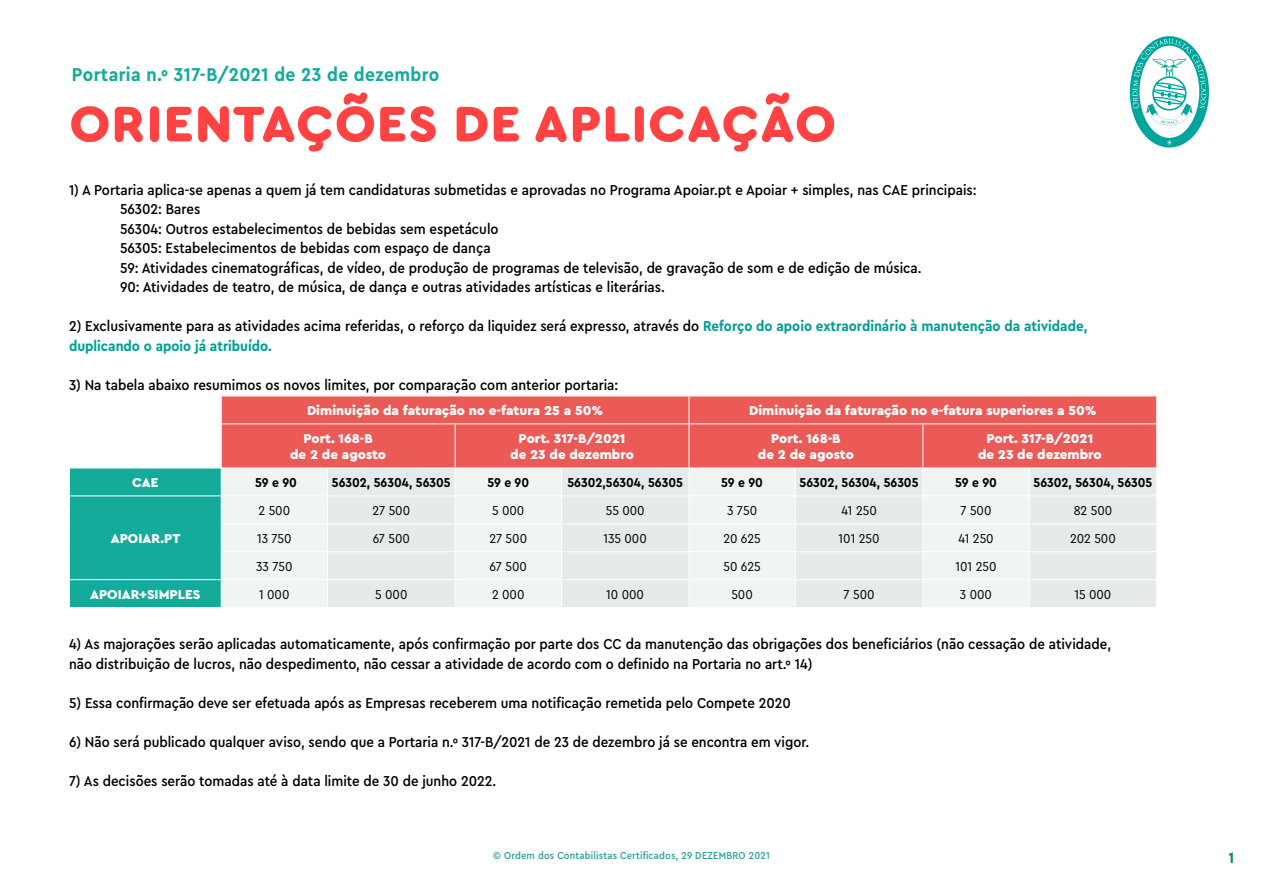
<style>
.page{position:relative;width:1263px;height:893px;background:#fff}
.page>*{position:absolute;margin:0;border:0;box-sizing:border-box;transform-origin:0 0}
.t1{font:900 52.5px "Cera Round Pro";letter-spacing:.02em;color:#ff4242}
.t2{font:700 19.5px "Cera Compact Pro";letter-spacing:.02em;color:#15ab9a}
.t3{font:700 16.5px "Telefon";color:#168980}
.t4{font:500 15px/19.5px "Cera Compact Pro";color:#000}
.t5{font:900 13.5px/16.2px "Cera Pro";color:#fff;text-align:center}
.t6{font:13.5px "Cera Compact Pro";color:#000}
.t7{font:700 13.5px "Cera Compact Pro";color:#000}
.t8{font:500 10.5px "Cera Compact Pro";letter-spacing:.02em;color:#168f86}
.s1{font-weight:700;color:#009e94}
</style>
<div class="page">
<div style="left:222px;top:397px;width:934px;height:71px;background:#ec5a57"></div>
<div style="left:222px;top:469px;width:105px;height:138px;background:#f0f4f3"></div>
<svg style="left:328px;top:469px;width:828px;height:138px;fill:#e5ebea"></svg>
<hr style="left:221px;top:423px;width:107px;height:1px;background:#fff">
<hr style="left:328px;top:423px;width:127px;height:1px;background:#fff">
<hr style="left:689px;top:423px;width:106px;height:1px;background:#fff">
<hr style="left:795px;top:423px;width:128px;height:1px;background:#fff">
<hr style="left:923px;top:423px;width:106px;height:1px;background:#fff">
<hr style="left:1029px;top:423px;width:128px;height:1px;background:#fff">
<svg style="left:221px;top:396px;width:1px;height:27px"></svg>
<svg style="left:689px;top:396px;width:1px;height:27px"></svg>
<hr style="left:689px;top:424px;width:1px;height:44px;background:#fff">
<svg style="left:1156px;top:396px;width:1px;height:27px"></svg>
<hr style="left:455px;top:424px;width:1px;height:44px;background:#fff">
<hr style="left:922px;top:424px;width:1px;height:44px;background:#fff">
<hr style="left:221px;top:495px;width:107px;height:1px;background:#fff">
<hr style="left:328px;top:495px;width:127px;height:1px;background:#fff">
<hr style="left:455px;top:495px;width:106px;height:1px;background:#fff">
<hr style="left:561px;top:495px;width:128px;height:1px;background:#fff">
<hr style="left:689px;top:495px;width:106px;height:1px;background:#fff">
<hr style="left:795px;top:495px;width:128px;height:1px;background:#fff">
<hr style="left:923px;top:495px;width:106px;height:1px;background:#fff">
<hr style="left:1029px;top:495px;width:128px;height:1px;background:#fff">
<div style="left:69px;top:468px;width:152px;height:139px;background:#15ab9a"></div>
<svg style="left:455px;top:469px;width:1px;height:138px"></svg>
<svg style="left:561px;top:469px;width:1px;height:138px"></svg>
<svg style="left:689px;top:469px;width:1px;height:138px"></svg>
<svg style="left:795px;top:469px;width:1px;height:138px"></svg>
<svg style="left:922px;top:469px;width:1px;height:138px"></svg>
<svg style="left:1029px;top:469px;width:1px;height:138px"></svg>
<hr style="left:455px;top:423px;width:106px;height:1px;background:#fff">
<hr style="left:561px;top:423px;width:128px;height:1px;background:#fff">
<hr style="left:69px;top:495px;width:152px;height:1px;background:#fff">
<hr style="left:221px;top:523px;width:107px;height:1px;background:#fff">
<hr style="left:328px;top:523px;width:127px;height:1px;background:#fff">
<hr style="left:455px;top:523px;width:106px;height:1px;background:#fff">
<hr style="left:561px;top:523px;width:128px;height:1px;background:#fff">
<hr style="left:689px;top:523px;width:106px;height:1px;background:#fff">
<hr style="left:795px;top:523px;width:128px;height:1px;background:#fff">
<hr style="left:923px;top:523px;width:106px;height:1px;background:#fff">
<hr style="left:1029px;top:523px;width:128px;height:1px;background:#fff">
<hr style="left:221px;top:551px;width:107px;height:1px;background:#fff">
<hr style="left:328px;top:551px;width:127px;height:1px;background:#fff">
<hr style="left:455px;top:551px;width:106px;height:1px;background:#fff">
<hr style="left:561px;top:551px;width:128px;height:1px;background:#fff">
<hr style="left:689px;top:551px;width:106px;height:1px;background:#fff">
<hr style="left:795px;top:551px;width:128px;height:1px;background:#fff">
<hr style="left:923px;top:551px;width:106px;height:1px;background:#fff">
<hr style="left:1029px;top:551px;width:128px;height:1px;background:#fff">
<hr style="left:69px;top:579px;width:152px;height:1px;background:#fff">
<hr style="left:221px;top:579px;width:107px;height:1px;background:#fff">
<hr style="left:328px;top:579px;width:127px;height:1px;background:#fff">
<hr style="left:455px;top:579px;width:106px;height:1px;background:#fff">
<hr style="left:561px;top:579px;width:128px;height:1px;background:#fff">
<hr style="left:689px;top:579px;width:106px;height:1px;background:#fff">
<hr style="left:795px;top:579px;width:128px;height:1px;background:#fff">
<hr style="left:923px;top:579px;width:106px;height:1px;background:#fff">
<hr style="left:1029px;top:579px;width:128px;height:1px;background:#fff">
<svg style="left:1130px;top:36px;width:79px;height:112px"></svg>
<h2 class="t2" style="left:72px;top:61px;width:369px">Portaria n.º 317-B/2021 de 23 de dezembro</h2>
<h1 class="t1" style="left:70px;top:87px;width:768px">ORIENTAÇÕES DE APLICAÇÃO</h1>
<p class="t4" style="left:120px;top:179px;width:858px;text-indent:-51px">1) A Portaria aplica-se apenas a quem já tem candidaturas submetidas e aprovadas no Programa Apoiar.pt e Apoiar + simples, nas CAE principais:<br>56302: Bares<br>56304: Outros estabelecimentos de bebidas sem espetáculo<br>56305: Estabelecimentos de bebidas com espaço de dança<br>59: Atividades cinematográficas, de vídeo, de produção de programas de televisão, de gravação de som e de edição de música.<br>90: Atividades de teatro, de música, de dança e outras atividades artísticas e literárias.</p>
<p class="t4" style="left:69px;top:316px;width:1020px">2) Exclusivamente para as atividades acima referidas, o reforço da liquidez será expresso, através do <span class="s1">Reforço do apoio extraordinário à manutenção da atividade, duplicando o apoio já atribuído.</span></p>
<p class="t4" style="left:69px;top:374px;width:551px">3) Na tabela abaixo resumimos os novos limites, por comparação com anterior portaria:</p>
<p class="t5" style="left:307px;top:402px;width:298px">Diminuição da faturação no e-fatura 25 a 50%</p>
<p class="t5" style="left:749px;top:402px;width:349px">Diminuição da faturação no e-fatura superiores a 50%</p>
<p class="t5" style="left:290px;top:430px;width:97px">Port. 168-B<br>de 2 de agosto</p>
<p class="t5" style="left:510px;top:430px;width:125px">Port. 317-B/2021 de 23 de dezembro</p>
<p class="t5" style="left:758px;top:430px;width:97px">Port. 168-B<br>de 2 de agosto</p>
<p class="t5" style="left:978px;top:430px;width:125px">Port. 317-B/2021 de 23 de dezembro</p>
<p class="t5" style="left:132px;top:474px;width:28px">CAE</p>
<p class="t7" style="left:255px;top:474px;width:43px">59 e 90</p>
<p class="t7" style="left:332px;top:474px;width:120px">56302, 56304, 56305</p>
<p class="t7" style="left:487px;top:474px;width:43px">59 e 90</p>
<p class="t7" style="left:567px;top:474px;width:117px">56302,56304, 56305</p>
<p class="t7" style="left:721px;top:474px;width:43px">59 e 90</p>
<p class="t7" style="left:800px;top:474px;width:120px">56302, 56304, 56305</p>
<p class="t7" style="left:955px;top:474px;width:43px">59 e 90</p>
<p class="t7" style="left:1033px;top:474px;width:120px">56302, 56304, 56305</p>
<p class="t5" style="left:111px;top:530px;width:71px">APOIAR.PT</p>
<p class="t6" style="left:259px;top:502px;width:33px">2 500</p>
<p class="t6" style="left:372px;top:502px;width:39px">27 500</p>
<p class="t6" style="left:492px;top:502px;width:34px">5 000</p>
<p class="t6" style="left:606px;top:502px;width:40px">55 000</p>
<p class="t6" style="left:727px;top:502px;width:31px">3 750</p>
<p class="t6" style="left:841px;top:502px;width:37px">41 250</p>
<p class="t6" style="left:960px;top:502px;width:32px">7 500</p>
<p class="t6" style="left:1074px;top:502px;width:40px">82 500</p>
<p class="t6" style="left:257px;top:530px;width:36px">13 750</p>
<p class="t6" style="left:373px;top:530px;width:39px">67 500</p>
<p class="t6" style="left:489px;top:530px;width:39px">27 500</p>
<p class="t6" style="left:603px;top:530px;width:45px">135 000</p>
<p class="t6" style="left:723px;top:530px;width:39px">20 625</p>
<p class="t6" style="left:839px;top:530px;width:42px">101 250</p>
<p class="t6" style="left:958px;top:530px;width:37px">41 250</p>
<p class="t6" style="left:1070px;top:530px;width:47px">202 500</p>
<p class="t6" style="left:256px;top:558px;width:38px">33 750</p>
<p class="t6" style="left:490px;top:558px;width:39px">67 500</p>
<p class="t6" style="left:723px;top:558px;width:39px">50 625</p>
<p class="t6" style="left:955px;top:558px;width:42px">101 250</p>
<p class="t5" style="left:90px;top:586px;width:112px">APOIAR+SIMPLES</p>
<p class="t6" style="left:259px;top:586px;width:32px">1 000</p>
<p class="t6" style="left:375px;top:586px;width:34px">5 000</p>
<p class="t6" style="left:492px;top:586px;width:34px">2 000</p>
<p class="t6" style="left:606px;top:586px;width:39px">10 000</p>
<p class="t6" style="left:731px;top:586px;width:23px">500</p>
<p class="t6" style="left:843px;top:586px;width:32px">7 500</p>
<p class="t6" style="left:960px;top:586px;width:34px">3 000</p>
<p class="t6" style="left:1074px;top:586px;width:38px">15 000</p>
<p class="t4" style="left:69px;top:634px;width:1044px">4) As majorações serão aplicadas automaticamente, após confirmação por parte dos CC da manutenção das obrigações dos beneficiários (não cessação de atividade, não distribuição de lucros, não despedimento, não cessar a atividade de acordo com o definido na Portaria no art.º 14)</p>
<p class="t4" style="left:69px;top:692px;width:723px">5) Essa confirmação deve ser efetuada após as Empresas receberem uma notificação remetida pelo Compete 2020</p>
<p class="t4" style="left:69px;top:731px;width:742px">6) Não será publicado qualquer aviso, sendo que a Portaria n.º 317-B/2021 de 23 de dezembro já se encontra em vigor.</p>
<p class="t4" style="left:69px;top:770px;width:429px">7) As decisões serão tomadas até à data limite de 30 de junho 2022.</p>
<p class="t8" style="left:493px;top:848px;width:278px">© Ordem dos Contabilistas Certificados, 29 DEZEMBRO 2021</p>
<p class="t3" style="left:1229px;top:846px;width:7px">1</p>
</div>
